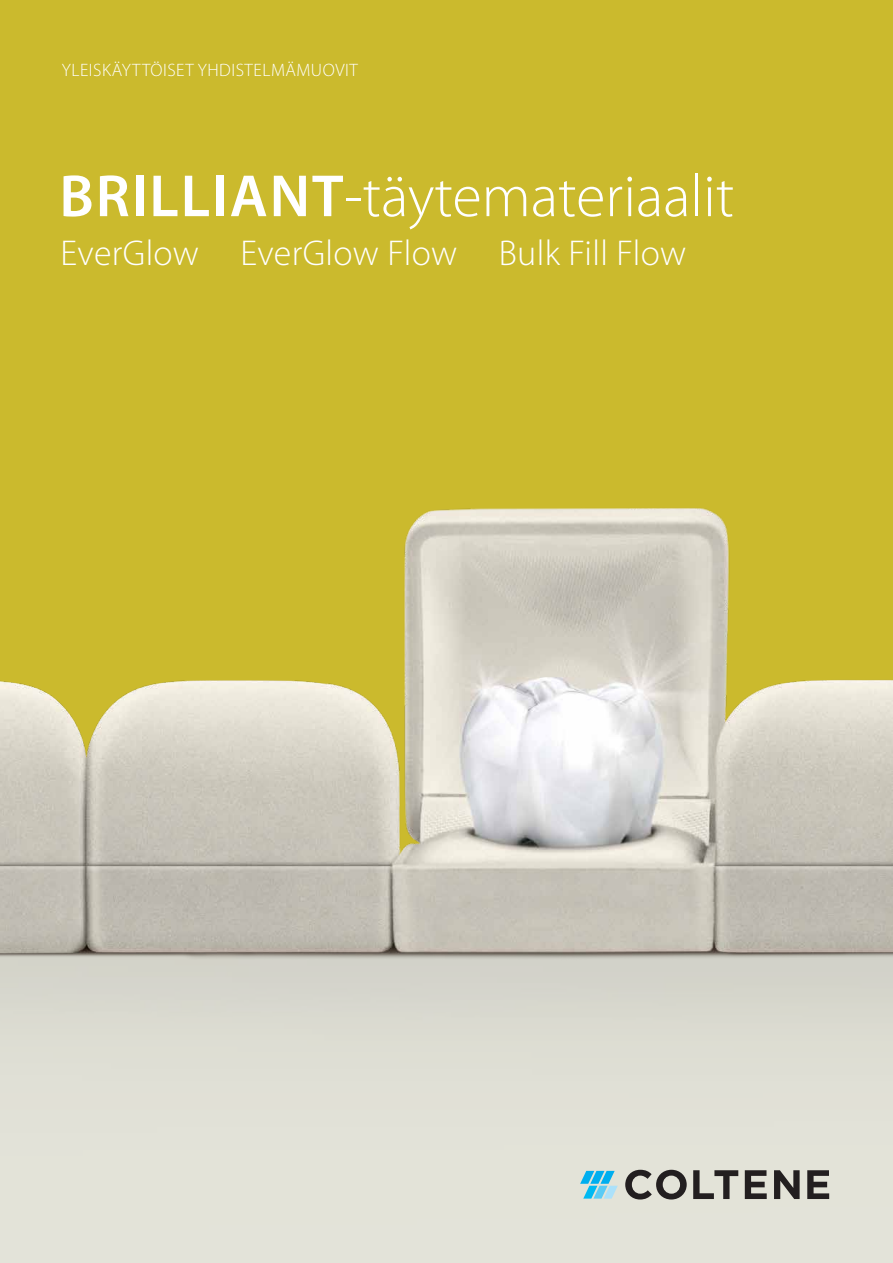
<style>
.page{position:relative;width:893px;height:1263px;background:#fff}
.page>*{position:absolute;margin:0;border:0;box-sizing:border-box;transform-origin:0 0}
.t1{font:300 60px "Myriad Pro";color:#fff}
.t2{font:300 36px "Myriad Pro";letter-spacing:.01em;color:#fff}
.t3{font:300 18px "Myriad Pro";letter-spacing:.03em;color:#fff}
.s1{font-weight:600}
</style>
<div class="page">
<div style="left:0;top:0;width:893px;height:872px;background:#cbba2d"></div>
<img style="left:0;top:987px;width:893px;height:276px">
<svg style="left:625px;top:1170px;width:62px;height:29px;background:#8a8883"></svg>
<svg style="left:693px;top:1170px;width:45px;height:29px"></svg>
<svg style="left:745px;top:1170px;width:22px;height:29px"></svg>
<svg style="left:774px;top:1170px;width:26px;height:29px"></svg>
<svg style="left:807px;top:1170px;width:22px;height:29px"></svg>
<svg style="left:580px;top:1171px;width:38px;height:27px"></svg>
<img style="left:0;top:508px;width:893px;height:479px">
<p class="t3" style="left:62px;top:59px;width:298px">YLEISKÄYTTÖISET YHDISTELMÄMUOVIT</p>
<h1 class="t1" style="left:59px;top:160px;width:676px"><span class="s1">BRILLIANT</span>-täytemateriaalit</h1>
<p class="t2" style="left:61px;top:232px;width:627px">EverGlow EverGlow Flow Bulk Fill Flow</p>
</div>
